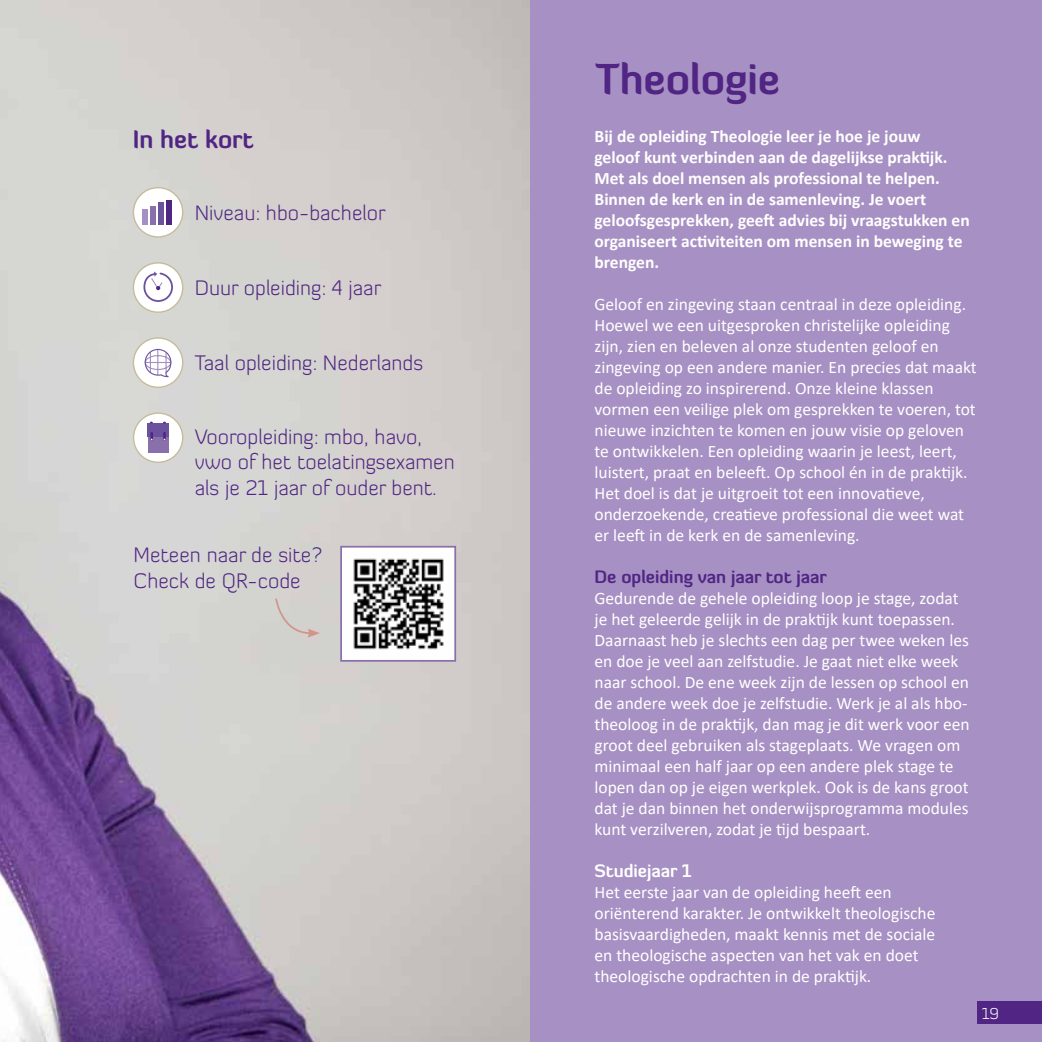
<style>
.page{position:relative;width:1042px;height:1042px;background:#fff}
.page>*{position:absolute;margin:0;border:0;box-sizing:border-box;transform-origin:0 0}
.t1{font:700 42px "Diavlo";color:#502583}
.t2{font:700 24.5px "Diavlo";color:#502583}
.t3{font:300 21px/25.2px "Diavlo";color:#502583}
.t4{font:17.5px/21px "Calibri";color:#fff}
.t5{font:700 17.5px/21px "Calibri";color:#fff}
.t6{font:700 17.5px "Diavlo";color:#502583}
.t7{font:700 17.5px "Diavlo";color:#fff}
.t8{font:300 15.75px "Diavlo";color:#fff}
</style>
<div class="page">
<img style="left:0;top:0;width:531px;height:1042px">
<div style="left:531px;top:0;width:511px;height:1042px;background:#a790c3"></div>
<div style="left:133px;top:188px;width:50px;height:49px;background:#fff;border-radius:50%"></div>
<div style="left:142px;top:209px;width:6px;height:16px;background:#a68fc2"></div>
<div style="left:150px;top:206px;width:6px;height:19px;background:#8a70ab"></div>
<div style="left:158px;top:202px;width:6px;height:23px;background:#6b529e"></div>
<div style="left:166px;top:200px;width:6px;height:25px;background:#4f2682"></div>
<div style="left:133px;top:187px;width:50px;height:51px;border:1px solid #c6bc9c;border-radius:50%"></div>
<div style="left:133px;top:263px;width:50px;height:49px;background:#fff;border-radius:50%"></div>
<div style="left:133px;top:262px;width:50px;height:51px;border:1px solid #c6bc9c;border-radius:50%"></div>
<svg style="left:143px;top:271px;width:30px;height:31px"></svg>
<div style="left:134px;top:338px;width:49px;height:49px;background:#fff;border-radius:50%"></div>
<div style="left:133px;top:337px;width:50px;height:51px;border:1px solid #c6bc9c;border-radius:50%"></div>
<svg style="left:144px;top:348px;width:28px;height:29px"></svg>
<div style="left:134px;top:413px;width:49px;height:49px;background:#fff;border-radius:50%"></div>
<div style="left:133px;top:412px;width:50px;height:51px;border:1px solid #c6bc9c;border-radius:50%"></div>
<div style="left:148px;top:424px;width:20px;height:28px;background:#8a70ab"></div>
<div style="left:147px;top:423px;width:22px;height:13px;background:#6b529e"></div>
<svg style="left:150px;top:433px;width:3px;height:7px"></svg>
<svg style="left:163px;top:433px;width:3px;height:7px"></svg>
<img style="left:343px;top:549px;width:110px;height:110px">
<div style="left:340px;top:546px;width:116px;height:116px;border:2px solid #8a70ab"></div>
<svg style="left:274px;top:597px;width:46px;height:40px;background:#d2cdc8"></svg>
<div style="left:977px;top:1002px;width:65px;height:22px;background:#502583"></div>
<h2 class="t2" style="left:133px;top:124px;width:122px">In het kort</h2>
<p class="t3" style="left:195px;top:200px;width:192px">Niveau: hbo-bachelor</p>
<p class="t3" style="left:195px;top:275px;width:188px">Duur opleiding: 4 jaar</p>
<p class="t3" style="left:195px;top:350px;width:230px">Taal opleiding: Nederlands</p>
<p class="t3" style="left:195px;top:424px;width:261px">Vooropleiding: mbo, havo, vwo of het toelatingsexamen als je 21 jaar of ouder bent.</p>
<p class="t3" style="left:134px;top:542px;width:190px">Meteen naar de site?<br>Check de QR-code</p>
<h1 class="t1" style="left:595px;top:52px;width:186px">Theologie</h1>
<p class="t5" style="left:594px;top:126px;width:377px">Bij de opleiding Theologie leer je hoe je jouw geloof kunt verbinden aan de dagelijkse praktijk.<br>Met als doel mensen als professional te helpen.<br>Binnen de kerk en in de samenleving. Je voert geloofsgesprekken, geeft advies bij vraagstukken en organiseert activiteiten om mensen in beweging te brengen.</p>
<p class="t4" style="left:594px;top:293px;width:384px">Geloof en zingeving staan centraal in deze opleiding.<br>Hoewel we een uitgesproken christelijke opleiding zijn, zien en beleven al onze studenten geloof en zingeving op een andere manier. En precies dat maakt de opleiding zo inspirerend. Onze kleine klassen vormen een veilige plek om gesprekken te voeren, tot nieuwe inzichten te komen en jouw visie op geloven te ontwikkelen. Een opleiding waarin je leest, leert, luistert, praat en beleeft. Op school én in de praktijk.<br>Het doel is dat je uitgroeit tot een innovatieve, onderzoekende, creatieve professional die weet wat er leeft in de kerk en de samenleving.</p>
<p class="t6" style="left:594px;top:566px;width:234px">De opleiding van jaar tot jaar</p>
<p class="t4" style="left:594px;top:587px;width:377px">Gedurende de gehele opleiding loop je stage, zodat je het geleerde gelijk in de praktijk kunt toepassen.<br>Daarnaast heb je slechts een dag per twee weken les en doe je veel aan zelfstudie. Je gaat niet elke week naar school. De ene week zijn de lessen op school en de andere week doe je zelfstudie. Werk je al als hbo&shy;theoloog in de praktijk, dan mag je dit werk voor een groot deel gebruiken als stageplaats. We vragen om minimaal een half jaar op een andere plek stage te lopen dan op je eigen werkplek. Ook is de kans groot dat je dan binnen het onderwijsprogramma modules kunt verzilveren, zodat je tijd bespaart.</p>
<p class="t7" style="left:594px;top:860px;width:98px">Studiejaar 1</p>
<p class="t4" style="left:594px;top:881px;width:342px">Het eerste jaar van de opleiding heeft een oriënterend karakter. Je ontwikkelt theologische basisvaardigheden, maakt kennis met de sociale en theologische aspecten van het vak en doet theologische opdrachten in de praktijk.</p>
<p class="t8" style="left:981px;top:1003px;width:19px">19</p>
</div>
